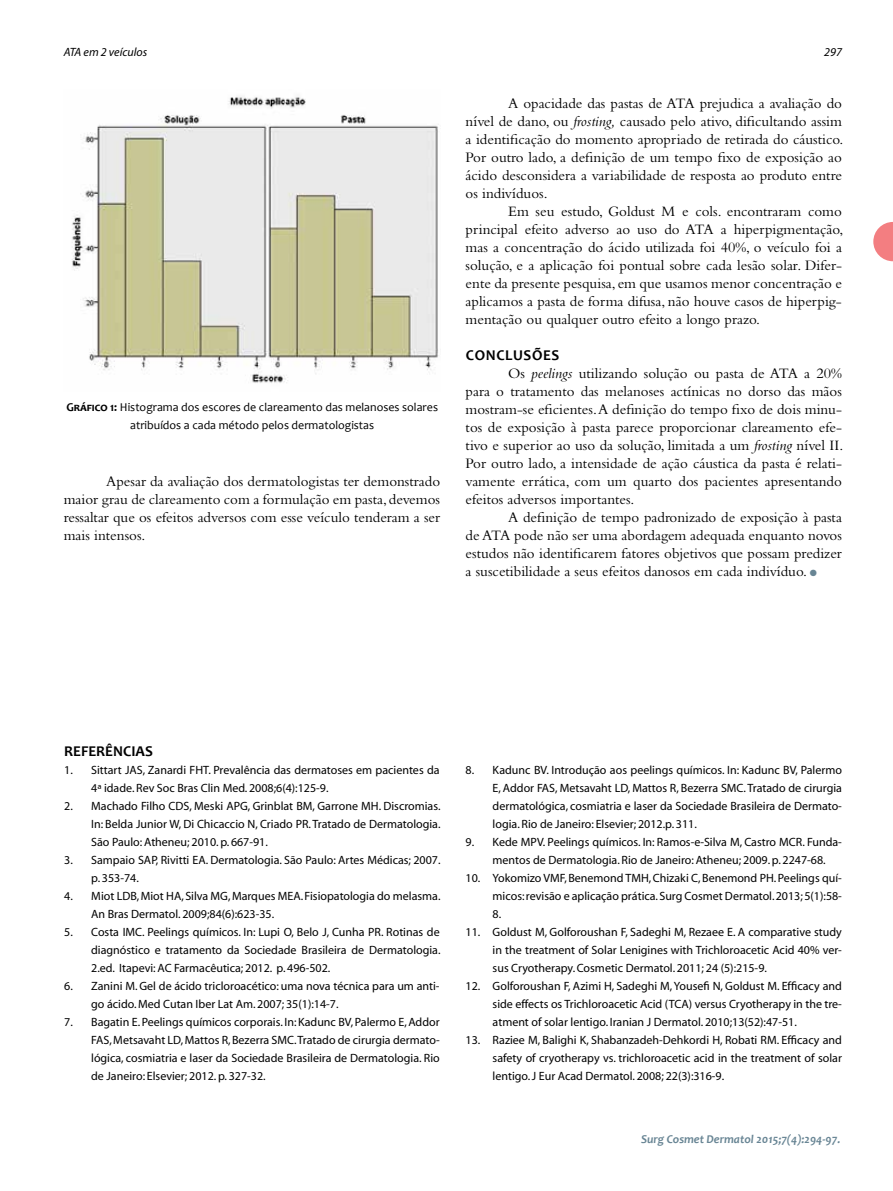
<style>
.page{position:relative;width:893px;height:1191px;background:#fff}
.page>*{position:absolute;margin:0;border:0;box-sizing:border-box;transform-origin:0 0}
.t1{font:15px/18px "Bembo";color:#000;text-align:justify}
.t2{font:700 15px "Candara";color:#000}
.t3{font:700 15px "Candara";letter-spacing:.04em;color:#000}
.t4{font:12px/18px "Myriad";color:#000;text-align:justify}
.t5{font:12px/18px "Candara";color:#000;text-align:center}
.t6{font:italic 700 12px "Candara";color:#688594}
.t7{font:italic 12px "Myriad";color:#000}
.s1{font-weight:700}
.s2{font-style:italic}
.s3{color:#688594}
</style>
<div class="page">
<svg style="left:873px;top:222px;width:20px;height:39px"></svg>
<img style="left:72px;top:97px;width:367px;height:286px">
<p class="t7" style="left:64px;top:46px;width:85px">ATA em 2 veículos</p>
<p class="t7" style="left:824px;top:46px;width:19px">297</p>
<p class="t5" style="left:66px;top:398px;width:373px"><span class="s1">Gráfico 1:</span> Histograma dos escores de clareamento das melanoses solares atribuídos a cada método pelos dermatologistas</p>
<p class="t1" style="left:64px;top:472px;width:378px;text-indent:43px">Apesar da avaliação dos dermatologistas ter demonstrado maior grau de clareamento com a formulação em pasta, devemos ressaltar que os efeitos adversos com esse veículo tenderam a ser mais intensos.</p>
<p class="t1" style="left:466px;top:94px;width:379px;text-indent:43px">A opacidade das pastas de ATA prejudica a avaliação do nível de dano, ou <span class="s2">frosting,</span> causado pelo ativo, dificultando assim a identificação do momento apropriado de retirada do cáustico.<br>Por outro lado, a definição de um tempo fixo de exposição ao ácido desconsidera a variabilidade de resposta ao produto entre os indivíduos.</p>
<p class="t1" style="left:466px;top:202px;width:379px;text-indent:43px">Em seu estudo, Goldust M e cols. encontraram como principal efeito adverso ao uso do ATA a hiperpigmentação, mas a concentração do ácido utilizada foi 40%, o veículo foi a solução, e a aplicação foi pontual sobre cada lesão solar. Difer&shy;ente da presente pesquisa, em que usamos menor concentração e aplicamos a pasta de forma difusa, não houve casos de hiperpig&shy;mentação ou qualquer outro efeito a longo prazo.</p>
<p class="t3" style="left:466px;top:346px;width:95px">CONCLUSÕES</p>
<p class="t1" style="left:466px;top:364px;width:379px;text-indent:43px">Os <span class="s2">peelings</span> utilizando solução ou pasta de ATA a 20% para o tratamento das melanoses actínicas no dorso das mãos mostram-se eficientes. A definição do tempo fixo de dois minu&shy;tos de exposição à pasta parece proporcionar clareamento efe&shy;tivo e superior ao uso da solução, limitada a um <span class="s2">frosting</span> nível II.<br>Por outro lado, a intensidade de ação cáustica da pasta é relati&shy;vamente errática, com um quarto dos pacientes apresentando efeitos adversos importantes.</p>
<p class="t1" style="left:466px;top:508px;width:378px;text-indent:43px">A definição de tempo padronizado de exposição à pasta de ATA pode não ser uma abordagem adequada enquanto novos estudos não identificarem fatores objetivos que possam predizer a suscetibilidade a seus efeitos danosos em cada indivíduo. <span class="s3">●</span></p>
<p class="t2" style="left:64px;top:742px;width:90px">REFERÊNCIAS</p>
<p class="t4" style="left:91px;top:762px;width:350px;text-indent:-27px">1. Sittart JAS, Zanardi FHT. Prevalência das dermatoses em pacientes da<br>4ª idade. Rev Soc Bras Clin Med. 2008;6(4):125-9.</p>
<p class="t4" style="left:91px;top:798px;width:351px;text-indent:-27px">2. Machado Filho CDS, Meski APG, Grinblat BM, Garrone MH. Discromias.<br>In: Belda Junior W, Di Chicaccio N, Criado PR. Tratado de Dermatologia.<br>São Paulo: Atheneu; 2010. p. 667-91.</p>
<p class="t4" style="left:91px;top:852px;width:351px;text-indent:-27px">3. Sampaio SAP, Rivitti EA. Dermatologia. São Paulo: Artes Médicas; 2007. p. 353-74.</p>
<p class="t4" style="left:91px;top:888px;width:351px;text-indent:-27px">4. Miot LDB, Miot HA, Silva MG, Marques MEA. Fisiopatologia do melasma.<br>An Bras Dermatol. 2009;84(6):623-35.</p>
<p class="t4" style="left:91px;top:924px;width:351px;text-indent:-27px">5. Costa IMC. Peelings químicos. In: Lupi O, Belo J, Cunha PR. Rotinas de diagnóstico e tratamento da Sociedade Brasileira de Dermatologia.<br>2.ed. Itapevi: AC Farmacêutica; 2012. p. 496-502.</p>
<p class="t4" style="left:91px;top:978px;width:350px;text-indent:-27px">6. Zanini M. Gel de ácido tricloroacético: uma nova técnica para um anti&shy;go ácido. Med Cutan Iber Lat Am. 2007; 35(1):14-7.</p>
<p class="t4" style="left:91px;top:1014px;width:350px;text-indent:-27px">7. Bagatin E. Peelings químicos corporais. In: Kadunc BV, Palermo E, Addor FAS, Metsavaht LD, Mattos R, Bezerra SMC. Tratado de cirurgia dermato&shy;lógica, cosmiatria e laser da Sociedade Brasileira de Dermatologia. Rio de Janeiro: Elsevier; 2012. p. 327-32.</p>
<p class="t4" style="left:493px;top:762px;width:351px;text-indent:-27px">8. Kadunc BV. Introdução aos peelings químicos. In: Kadunc BV, Palermo E, Addor FAS, Metsavaht LD, Mattos R, Bezerra SMC. Tratado de cirurgia dermatológica, cosmiatria e laser da Sociedade Brasileira de Dermato&shy;logia. Rio de Janeiro: Elsevier; 2012.p. 311.</p>
<p class="t4" style="left:493px;top:834px;width:351px;text-indent:-27px">9. Kede MPV. Peelings químicos. In: Ramos-e-Silva M, Castro MCR. Funda&shy;mentos de Dermatologia. Rio de Janeiro: Atheneu; 2009. p. 2247-68.</p>
<p class="t4" style="left:493px;top:870px;width:351px;text-indent:-27px">10. Yokomizo VMF, Benemond TMH, Chizaki C, Benemond PH. Peelings quí&shy;micos: revisão e aplicação prática. Surg Cosmet Dermatol. 2013; 5(1):58- 8.</p>
<p class="t4" style="left:493px;top:924px;width:351px;text-indent:-27px">11. Goldust M, Golforoushan F, Sadeghi M, Rezaee E. A comparative study in the treatment of Solar Lenigines with Trichloroacetic Acid 40% ver&shy;sus Cryotherapy. Cosmetic Dermatol. 2011; 24 (5):215-9.</p>
<p class="t4" style="left:493px;top:978px;width:351px;text-indent:-27px">12. Golforoushan F, Azimi H, Sadeghi M, Yousefi N, Goldust M. Efficacy and side effects os Trichloroacetic Acid (TCA) versus Cryotherapy in the tre&shy;atment of solar lentigo. Iranian J Dermatol. 2010;13(52):47-51.</p>
<p class="t4" style="left:493px;top:1032px;width:351px;text-indent:-27px">13. Raziee M, Balighi K, Shabanzadeh-Dehkordi H, Robati RM. Efficacy and safety of cryotherapy vs. trichloroacetic acid in the treatment of solar lentigo. J Eur Acad Dermatol. 2008; 22(3):316-9.</p>
<p class="t6" style="left:641px;top:1131px;width:201px">Surg Cosmet Dermatol 2015;7(4):294-97.</p>
</div>
